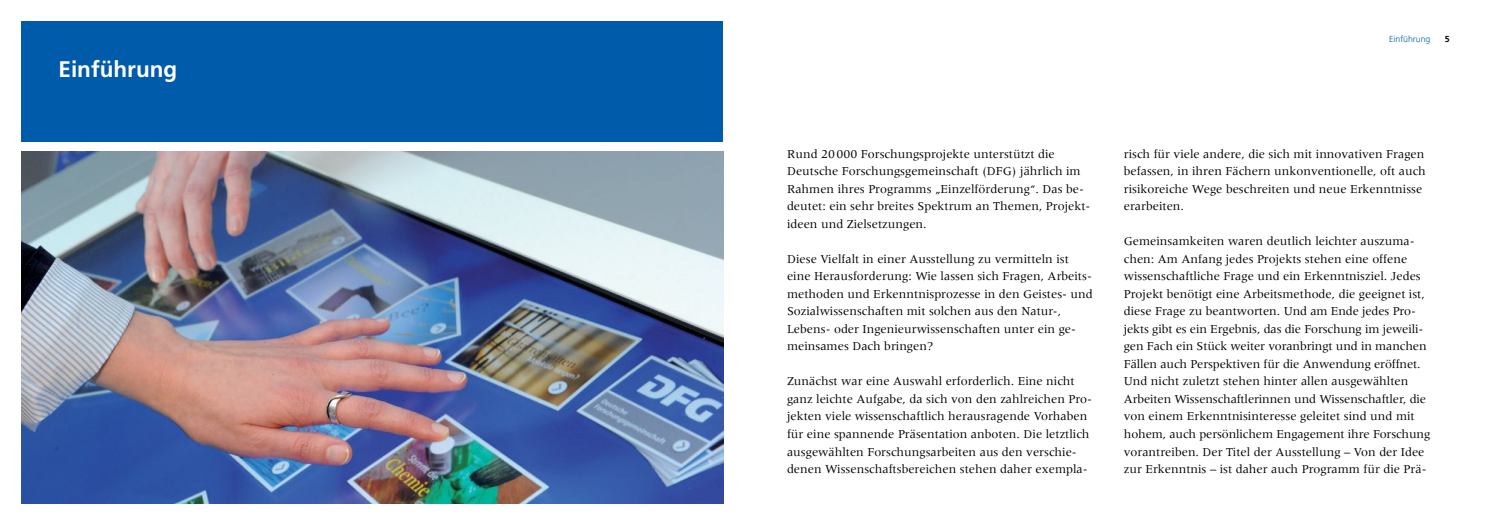
<style>
.page{position:relative;width:1489px;height:525px;background:#fff}
.page>*{position:absolute;margin:0;border:0;box-sizing:border-box;transform-origin:0 0}
.t1{font:700 22.5px "Frutiger LT Std";color:#fff}
.t2{font:12.5px/17.5px "Meridien LT Std";color:#000}
.t3{font:300 8.75px "Frutiger LT Std";color:#005baa}
.t4{font:700 8.75px "Frutiger LT Std";color:#000}
</style>
<div class="page">
<div style="left:21px;top:21px;width:702px;height:121px;background:#005baa"></div>
<img style="left:21px;top:151px;width:702px;height:352px">
<h1 class="t1" style="left:58px;top:56px;width:120px">Einführung</h1>
<p class="t3" style="left:1388px;top:34px;width:43px">Einführung</p>
<p class="t4" style="left:1444px;top:34px;width:6px">5</p>
<p class="t2" style="left:787px;top:145px;width:305px">Rund 20000 Forschungsprojekte unterstützt die Deutsche Forschungsgemeinschaft (DFG) jährlich im Rahmen ihres Programms „Einzelförderung“. Das be&shy;deutet: ein sehr breites Spektrum an Themen, Projekt&shy;ideen und Zielsetzungen.</p>
<p class="t2" style="left:787px;top:250px;width:307px">Diese Vielfalt in einer Ausstellung zu vermitteln ist eine Herausforderung: Wie lassen sich Fragen, Arbeits&shy;methoden und Erkenntnisprozesse in den Geistes- und Sozialwissenschaften mit solchen aus den Natur-, Lebens- oder Ingenieurwissenschaften unter ein ge&shy;meinsames Dach bringen?</p>
<p class="t2" style="left:787px;top:372px;width:306px">Zunächst war eine Auswahl erforderlich. Eine nicht ganz leichte Aufgabe, da sich von den zahlreichen Pro&shy;jekten viele wissenschaftlich herausragende Vorhaben für eine spannende Präsentation anboten. Die letztlich ausgewählten Forschungsarbeiten aus den verschie&shy;denen Wissenschaftsbereichen stehen daher exempla-</p>
<p class="t2" style="left:1123px;top:145px;width:303px">risch für viele andere, die sich mit innovativen Fragen befassen, in ihren Fächern unkonventionelle, oft auch risikoreiche Wege beschreiten und neue Erkenntnisse erarbeiten.</p>
<p class="t2" style="left:1123px;top:232px;width:308px">Gemeinsamkeiten waren deutlich leichter auszuma&shy;chen: Am Anfang jedes Projekts stehen eine offene wissenschaftliche Frage und ein Erkenntnisziel. Jedes Projekt benötigt eine Arbeitsmethode, die geeignet ist, diese Frage zu beantworten. Und am Ende jedes Pro&shy;jekts gibt es ein Ergebnis, das die Forschung im jeweili&shy;gen Fach ein Stück weiter voranbringt und in manchen Fällen auch Perspektiven für die Anwendung eröffnet.<br>Und nicht zuletzt stehen hinter allen ausgewählten Arbeiten Wissenschaftlerinnen und Wissenschaftler, die von einem Erkenntnisinteresse geleitet sind und mit hohem, auch persönlichem Engagement ihre Forschung vorantreiben. Der Titel der Ausstellung – Von der Idee zur Erkenntnis – ist daher auch Programm für die Prä-</p>
</div>
